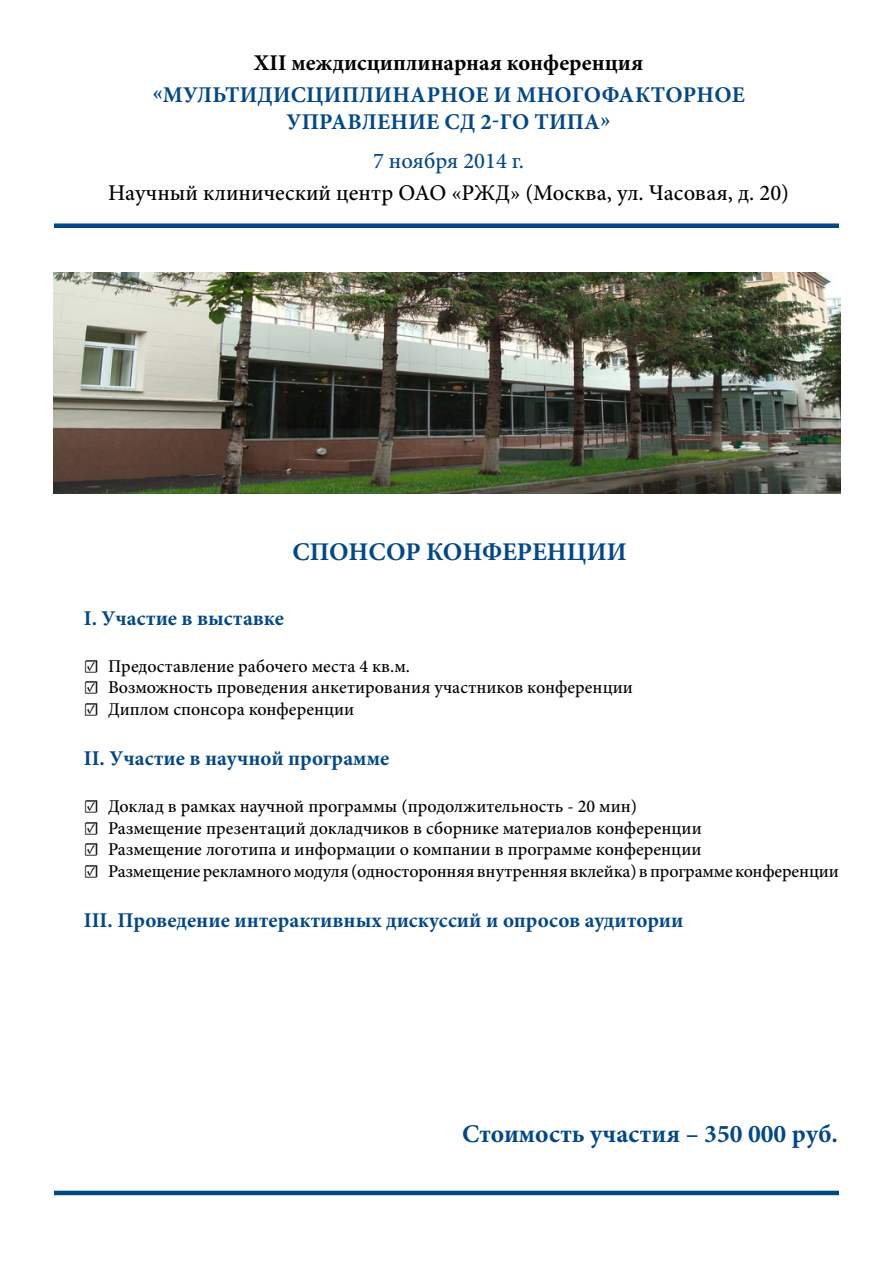
<style>
.page{position:relative;width:893px;height:1263px;background:#fff}
.page>*{position:absolute;margin:0;border:0;box-sizing:border-box;transform-origin:0 0}
.t1{font:700 25.5px "Minion Pro";color:#024888}
.t2{font:700 22.5px/27px "Minion Pro";letter-spacing:.01em;color:#024888;text-align:center}
.t3{font:500 22.5px "Minion Pro";color:#000}
.t4{font:700 22.5px "Minion Pro";color:#000}
.t5{font:500 22.5px "Minion Pro";color:#024888}
.t6{font:700 21px "Minion Pro";color:#024888}
.t7{font:500 18px "Minion Pro";color:#000}
.s1{font-weight:400}
</style>
<div class="page">
<div style="left:54px;top:223px;width:785px;height:5px;background:#024888"></div>
<hr style="left:54px;top:1191px;width:785px;height:4px;background:#024888">
<img style="left:54px;top:272px;width:787px;height:221px">
<p class="t4" style="left:254px;top:47px;width:391px">XII междисциплинарная конференция</p>
<p class="t2" style="left:152px;top:81px;width:594px">«Мультидисциплинарное и многофакторное управление СД 2-го типа»</p>
<p class="t5" style="left:373px;top:146px;width:153px">7 ноября 2014 г.</p>
<p class="t3" style="left:108px;top:177px;width:682px">Научный клинический центр ОАО «РЖД» (Москва, ул. Часовая, д. 20)</p>
<h1 class="t1" style="left:292px;top:533px;width:20px">СПОНСОР</h1>
<h1 class="t1" style="left:426px;top:533px;width:20px">КОНФЕРЕНЦИИ</h1>
<p class="t6" style="left:84px;top:603px;width:202px">I. Участие в выставке</p>
<p class="t7" style="left:84px;top:654px;width:328px"><span class="s1">☑</span> Предоставление рабочего места 4 кв.м.</p>
<p class="t7" style="left:84px;top:675px;width:551px"><span class="s1">☑</span> Возможность проведения анкетирования участников конференции</p>
<p class="t7" style="left:84px;top:697px;width:272px"><span class="s1">☑</span> Диплом спонсора конференции</p>
<p class="t6" style="left:84px;top:744px;width:307px">II. Участие в научной программе</p>
<p class="t7" style="left:84px;top:794px;width:555px"><span class="s1">☑</span> Доклад в рамках научной программы (продолжительность - 20 мин)</p>
<p class="t7" style="left:84px;top:816px;width:619px"><span class="s1">☑</span> Размещение презентаций докладчиков в сборнике материалов конференции</p>
<p class="t7" style="left:84px;top:837px;width:619px"><span class="s1">☑</span> Размещение логотипа и информации о компании в программе конференции</p>
<p class="t7" style="left:84px;top:859px;width:757px"><span class="s1">☑</span> Размещение рекламного модуля (односторонняя внутренняя вклейка) в программе конференции</p>
<p class="t6" style="left:84px;top:906px;width:601px">III. Проведение интерактивных дискуссий и опросов аудитории</p>
<h1 class="t1" style="left:462px;top:1116px;width:377px">Стоимость участия – 350 000 руб.</h1>
</div>
